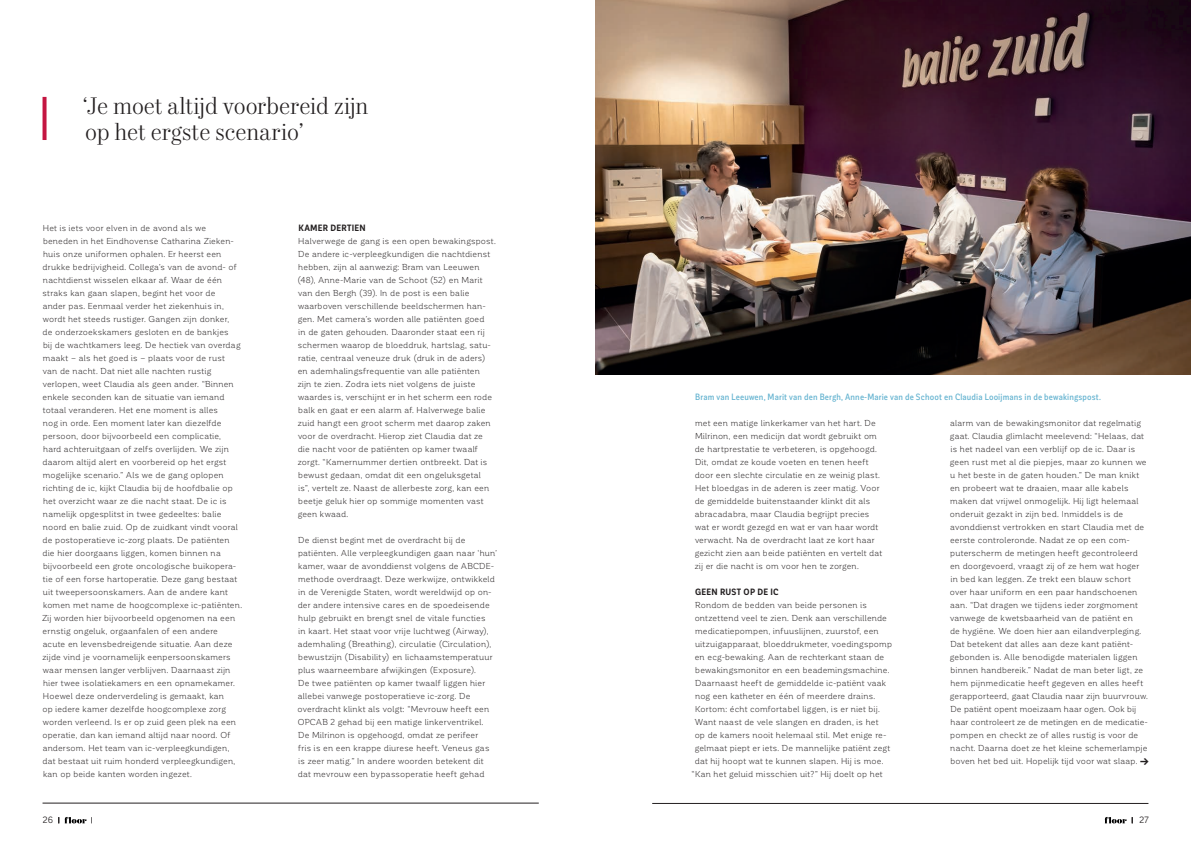
<style>
.page{position:relative;width:1191px;height:842px;background:#fff}
.page>*{position:absolute;margin:0;border:0;box-sizing:border-box;transform-origin:0 0}
.t1{font:300 24px/26px "Mort Modern 07";letter-spacing:-.015em;color:#231f20}
.t2{font:500 9px "Corporative Sans Cnd TAB";letter-spacing:.015em;color:#64b3d0}
.t3{font:700 9px "Corporative Sans Cnd TAB";letter-spacing:.03em;color:#231f20}
.t4{font:9px "Corporative Sans TAB";color:#231f20}
.t5{font:8.5px/13px "Corporative TAB";letter-spacing:.02em;color:#231f20}
.s1{font-family:"The Sans Os F";font-weight:900}
</style>
<div class="page">
<svg style="left:1104px;top:817px;width:22px;height:6px"></svg>
<svg style="left:59px;top:817px;width:28px;height:6px"></svg>
<hr style="left:43px;top:803px;width:496px;height:1px;background:#231f20">
<hr style="left:652px;top:803px;width:496px;height:1px;background:#231f20">
<svg style="left:43px;top:97px;width:4px;height:43px"></svg>
<img style="left:595px;top:0;width:596px;height:374px">
<h1 class="t1" style="left:82px;top:94px;width:288px">‘Je moet altijd voorbereid zijn op het ergste scenario’</h1>
<p class="t5" style="left:42px;top:222px;width:201px">Het is iets voor elven in de avond als we beneden in het Eindhovense Catharina Zieken&shy;huis onze uniformen ophalen. Er heerst een drukke bedrijvigheid. Collega’s van de avond- of nachtdienst wisselen elkaar af. Waar de één straks kan gaan slapen, begint het voor de<br>ander pas. Eenmaal verder het ziekenhuis in, wordt het steeds rustiger. Gangen zijn donker,<br>de onderzoekskamers gesloten en de bankjes<br>bij de wachtkamers leeg. De hectiek van overdag maakt – als het goed is – plaats voor de rust<br>van de nacht. Dat niet alle nachten rustig verlopen, weet Claudia als geen ander. “Binnen enkele seconden kan de situatie van iemand totaal veranderen. Het ene moment is alles<br>nog in orde. Een moment later kan diezelfde persoon, door bijvoorbeeld een complicatie,<br>hard achteruitgaan of zelfs overlijden. We zijn daarom altijd alert en voorbereid op het ergst mogelijke scenario.” Als we de gang oplopen richting de ic, kijkt Claudia bij de hoofdbalie op het overzicht waar ze die nacht staat. De ic is namelijk opgesplitst in twee gedeeltes: balie noord en balie zuid. Op de zuidkant vindt vooral de postoperatieve ic-zorg plaats. De patiënten die hier doorgaans liggen, komen binnen na bijvoorbeeld een grote oncologische buikopera&shy;tie of een forse hartoperatie. Deze gang bestaat uit tweepersoonskamers. Aan de andere kant komen met name de hoogcomplexe ic-patiënten.<br>Zij worden hier bijvoorbeeld opgenomen na een ernstig ongeluk, orgaanfalen of een andere acute en levensbedreigende situatie. Aan deze zijde vind je voornamelijk eenpersoonskamers waar mensen langer verblijven. Daarnaast zijn hier twee isolatiekamers en een opnamekamer.<br>Hoewel deze onderverdeling is gemaakt, kan<br>op iedere kamer dezelfde hoogcomplexe zorg worden verleend. Is er op zuid geen plek na een operatie, dan kan iemand altijd naar noord. Of andersom. Het team van ic-verpleegkundigen, dat bestaat uit ruim honderd verpleegkundigen, kan op beide kanten worden ingezet.</p>
<p class="t3" style="left:298px;top:223px;width:69px">KAMER DERTIEN</p>
<p class="t5" style="left:298px;top:235px;width:200px">Halverwege de gang is een open bewakingspost.<br>De andere ic-verpleegkundigen die nachtdienst hebben, zijn al aanwezig: Bram van Leeuwen (48), Anne-Marie van de Schoot (52) en Marit van den Bergh (39). In de post is een balie waarboven verschillende beeldschermen han&shy;gen. Met camera’s worden alle patiënten goed<br>in de gaten gehouden. Daaronder staat een rij schermen waarop de bloeddruk, hartslag, satu&shy;ratie, centraal veneuze druk (druk in de aders) en ademhalingsfrequentie van alle patiënten<br>zijn te zien. Zodra iets niet volgens de juiste waardes is, verschijnt er in het scherm een rode balk en gaat er een alarm af. Halverwege balie zuid hangt een groot scherm met daarop zaken voor de overdracht. Hierop ziet Claudia dat ze die nacht voor de patiënten op kamer twaalf zorgt. “Kamernummer dertien ontbreekt. Dat is bewust gedaan, omdat dit een ongeluksgetal<br>is”, vertelt ze. Naast de allerbeste zorg, kan een beetje geluk hier op sommige momenten vast geen kwaad.</p>
<p class="t5" style="left:298px;top:534px;width:201px">De dienst begint met de overdracht bij de patiënten. Alle verpleegkundigen gaan naar ‘hun’ kamer, waar de avonddienst volgens de ABCDE&shy;methode overdraagt. Deze werkwijze, ontwikkeld in de Verenigde Staten, wordt wereldwijd op on&shy;der andere intensive cares en de spoedeisende hulp gebruikt en brengt snel de vitale functies<br>in kaart. Het staat voor vrije luchtweg (Airway), ademhaling (Breathing), circulatie (Circulation), bewustzijn (Disability) en lichaamstemperatuur plus waarneembare afwijkingen (Exposure).<br>De twee patiënten op kamer twaalf liggen hier allebei vanwege postoperatieve ic-zorg. De overdracht klinkt als volgt: “Mevrouw heeft een OPCAB 2 gehad bij een matige linkerventrikel.<br>De Milrinon is opgehoogd, omdat ze perifeer<br>fris is en een krappe diurese heeft. Veneus gas is zeer matig.” In andere woorden betekent dit dat mevrouw een bypassoperatie heeft gehad</p>
<p class="t2" style="left:695px;top:392px;width:407px">Bram van Leeuwen, Marit van den Bergh, Anne-Marie van de Schoot en Claudia Looijmans in de bewakingspost.</p>
<p class="t5" style="left:694px;top:416px;width:189px">met een matige linkerkamer van het hart. De Milrinon, een medicijn dat wordt gebruikt om de hartprestatie te verbeteren, is opgehoogd.<br>Dit, omdat ze koude voeten en tenen heeft door een slechte circulatie en ze weinig plast.<br>Het bloedgas in de aderen is zeer matig. Voor de gemiddelde buitenstaander klinkt dit als abracadabra, maar Claudia begrijpt precies wat er wordt gezegd en wat er van haar wordt verwacht. Na de overdracht laat ze kort haar gezicht zien aan beide patiënten en vertelt dat zij er die nacht is om voor hen te zorgen.</p>
<p class="t3" style="left:695px;top:587px;width:85px">GEEN RUST OP DE IC</p>
<p class="t5" style="left:695px;top:599px;width:173px">Rondom de bedden van beide personen is</p>
<p class="t5" style="left:694px;top:612px;width:194px">ontzettend veel te zien. Denk aan verschillende</p>
<p class="t5" style="left:695px;top:625px;width:185px">medicatiepompen, infuuslijnen, zuurstof, een</p>
<p class="t5" style="left:695px;top:638px;width:198px">uitzuigapparaat, bloeddrukmeter, voedingspomp</p>
<p class="t5" style="left:695px;top:651px;width:191px">en ecg-bewaking. Aan de rechterkant staan de</p>
<p class="t5" style="left:695px;top:664px;width:196px">bewakingsmonitor en een beademingsmachine.</p>
<p class="t5" style="left:695px;top:677px;width:192px">Daarnaast heeft de gemiddelde ic-patiënt vaak</p>
<p class="t5" style="left:695px;top:690px;width:182px">nog een katheter en één of meerdere drains.</p>
<p class="t5" style="left:695px;top:703px;width:186px">Kortom: écht comfortabel liggen, is er niet bij.</p>
<p class="t5" style="left:695px;top:716px;width:185px">Want naast de vele slangen en draden, is het</p>
<p class="t5" style="left:694px;top:729px;width:193px">op de kamers nooit helemaal stil. Met enige re-</p>
<p class="t5" style="left:694px;top:742px;width:197px">gelmaat piept er iets. De mannelijke patiënt zegt</p>
<p class="t5" style="left:695px;top:755px;width:190px">dat hij hoopt wat te kunnen slapen. Hij is moe.</p>
<p class="t5" style="left:691px;top:768px;width:192px">“Kan het geluid misschien uit?” Hij doelt op het</p>
<p class="t5" style="left:950px;top:417px;width:201px">alarm van de bewakingsmonitor dat regelmatig gaat. Claudia glimlacht meelevend: “Helaas, dat is het nadeel van een verblijf op de ic. Daar is geen rust met al die piepjes, maar zo kunnen we u het beste in de gaten houden.” De man knikt en probeert wat te draaien, maar alle kabels maken dat vrijwel onmogelijk. Hij ligt helemaal onderuit gezakt in zijn bed. Inmiddels is de avonddienst vertrokken en start Claudia met de eerste controleronde. Nadat ze op een com&shy;puterscherm de metingen heeft gecontroleerd en doorgevoerd, vraagt zij of ze hem wat hoger<br>in bed kan leggen. Ze trekt een blauw schort over haar uniform en een paar handschoenen aan. “Dat dragen we tijdens ieder zorgmoment vanwege de kwetsbaarheid van de patiënt en<br>de hygiëne. We doen hier aan eilandverpleging.<br>Dat betekent dat alles aan deze kant patiënt&shy;gebonden is. Alle benodigde materialen liggen binnen handbereik.” Nadat de man beter ligt, ze hem pijnmedicatie heeft gegeven en alles heeft gerapporteerd, gaat Claudia naar zijn buurvrouw.<br>De patiënt opent moeizaam haar ogen. Ook bij haar controleert ze de metingen en de medicatie&shy;pompen en checkt ze of alles rustig is voor de nacht. Daarna doet ze het kleine schemerlampje boven het bed uit. Hopelijk tijd voor wat slaap. <span class="s1">→</span></p>
<p class="t4" style="left:43px;top:815px;width:12px">26</p>
<p class="t4" style="left:1139px;top:815px;width:11px">27</p>
</div>
